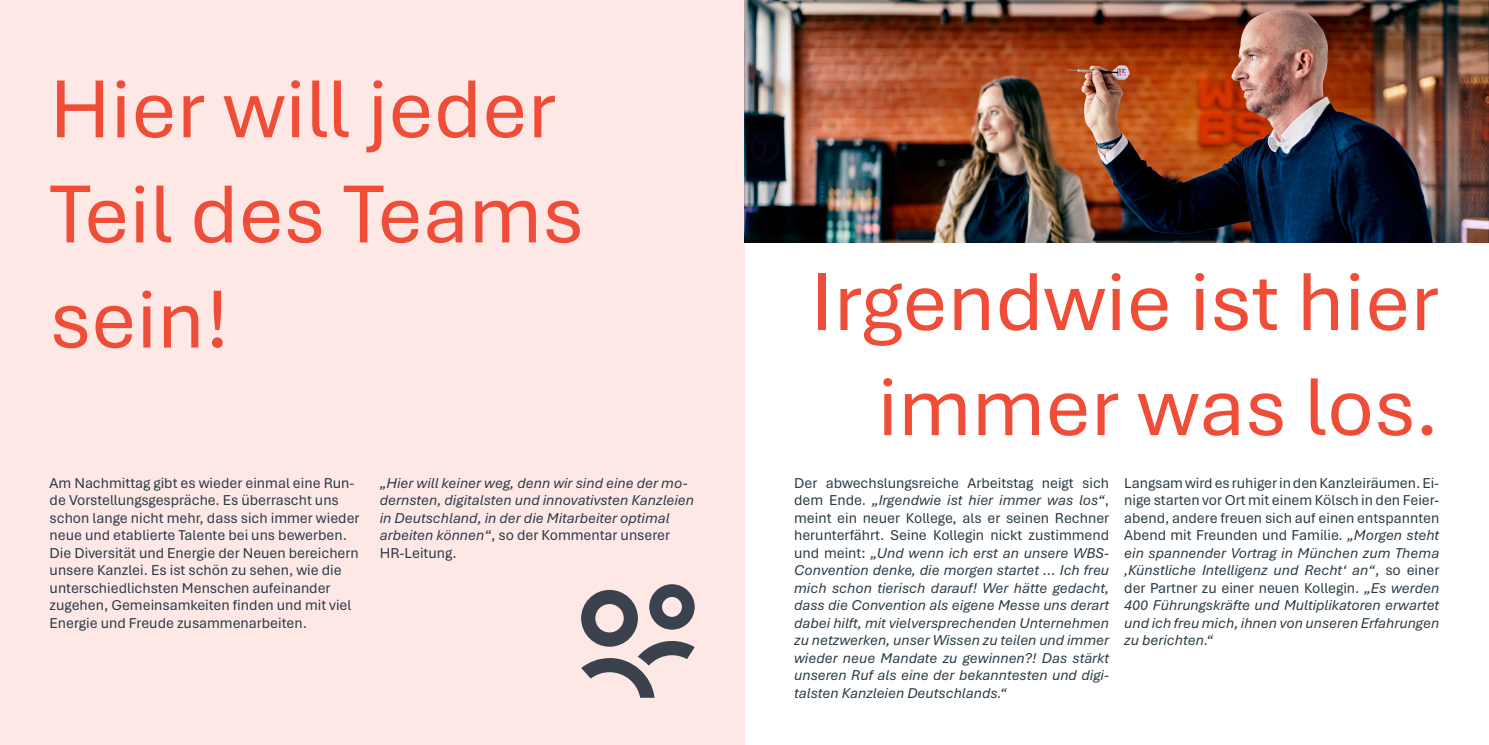
<style>
.page{position:relative;width:1489px;height:745px;background:#fff}
.page>*{position:absolute;margin:0;border:0;box-sizing:border-box;transform-origin:0 0}
.t1{font:86.25px/105px "Aptos";color:#ef4d37;text-align:right}
.t2{font:15px/17.5px "Aptos";color:#293943;text-align:justify}
.t3{font:italic 15px/17.5px "Aptos";color:#293943;text-align:justify}
.s1{font-style:normal}
.s2{font-style:italic}
</style>
<div class="page">
<div style="left:0;top:0;width:744px;height:744px;background:#fde8e5"></div>
<svg style="left:581px;top:584px;width:113px;height:113px"></svg>
<img style="left:744px;top:0;width:744px;height:242px">
<p class="t1" style="left:50px;top:53px;width:536px;text-align:left">Hier will jeder<br>Teil des Teams sein!</p>
<p class="t2" style="left:50px;top:473px;width:311px;text-align:left">Am Nachmittag gibt es wieder einmal eine Run&shy;de Vorstellungsgespräche. Es überrascht uns schon lange nicht mehr, dass sich immer wieder neue und etablierte Talente bei uns bewerben.<br>Die Diversität und Energie der Neuen bereichern unsere Kanzlei. Es ist schön zu sehen, wie die unterschiedlichsten Menschen aufeinander zugehen, Gemeinsamkeiten finden und mit viel Energie und Freude zusammenarbeiten.</p>
<p class="t3" style="left:380px;top:473px;width:316px;text-align:left">„Hier will keiner weg, denn wir sind eine der mo&shy;dernsten, digitalsten und innovativsten Kanzleien in Deutschland, in der die Mitarbeiter optimal arbeiten können“<span class="s1">, so der Kommentar unserer HR-Leitung.</span></p>
<p class="t1" style="left:811px;top:245px;width:629px">Irgendwie ist hier immer was los.</p>
<p class="t3" style="left:794px;top:473px;width:316px"><span class="s1">Der abwechslungsreiche Arbeitstag neigt sich dem Ende.</span> „Irgendwie ist hier immer was los“<span class="s1">, meint ein neuer Kollege, als er seinen Rechner herunterfährt. Seine Kollegin nickt zustimmend und meint:</span> „Und wenn ich erst an unsere WBS-Convention denke, die morgen startet … Ich freu mich schon tierisch darauf! Wer hätte gedacht, dass die Convention als eigene Messe uns derart dabei hilft, mit vielversprechenden Unternehmen zu netzwerken, unser Wissen zu teilen und immer wieder neue Mandate zu gewinnen?! Das stärkt unseren Ruf als eine der bekanntesten und digi&shy;talsten Kanzleien Deutschlands.“</p>
<p class="t2" style="left:1124px;top:473px;width:316px">Langsam wird es ruhiger in den Kanzleiräumen. Ei&shy;nige starten vor Ort mit einem Kölsch in den Feier&shy;abend, andere freuen sich auf einen entspannten Abend mit Freunden und Familie. <span class="s2">„Morgen steht ein spannender Vortrag in München zum Thema ‚Künstliche Intelligenz und Recht‘ an“</span>, so einer der Partner zu einer neuen Kollegin. <span class="s2">„Es werden 400 Führungskräfte und Multiplikatoren erwartet und ich freu mich, ihnen von unseren Erfahrungen zu berichten.“</span></p>
</div>
